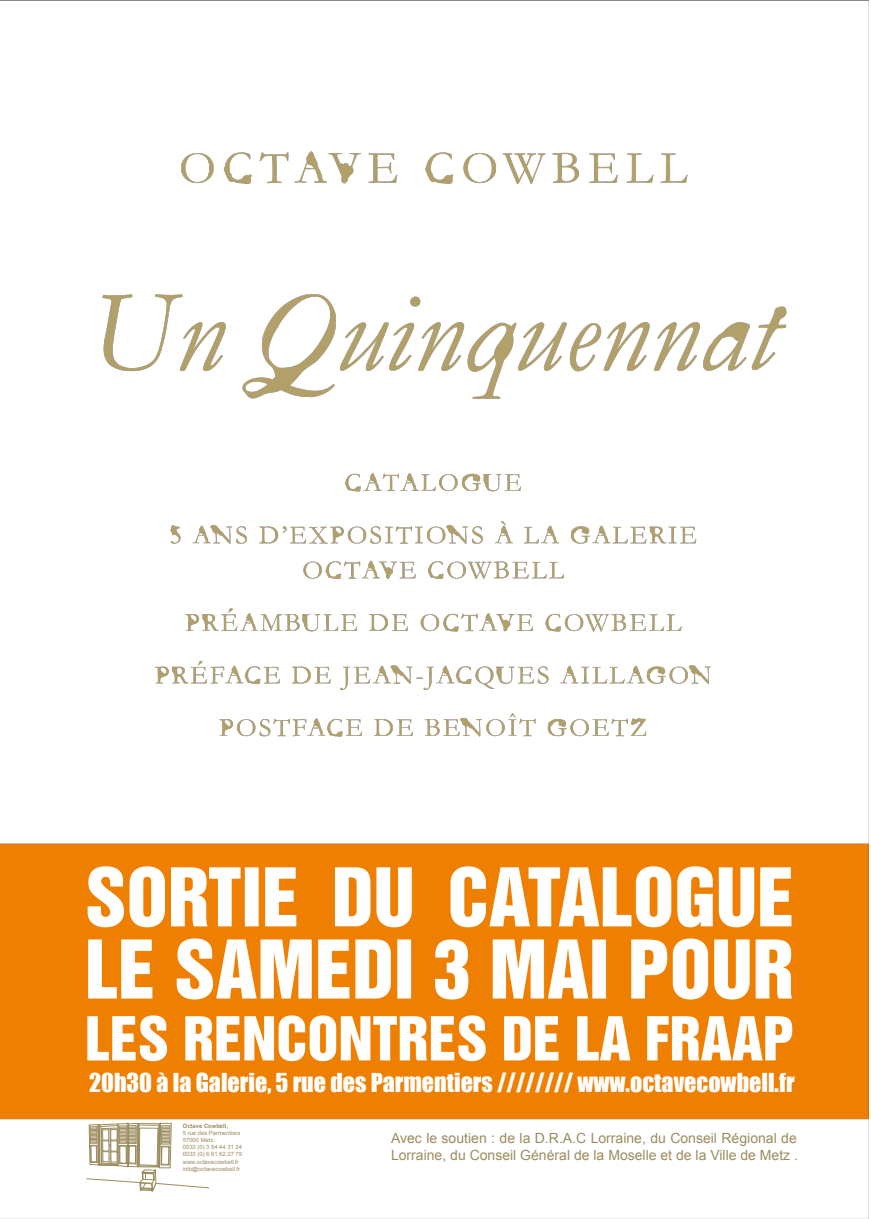
<style>
.page{position:relative;width:871px;height:1219px;background:#fff}
.page>*{position:absolute;margin:0;border:0;box-sizing:border-box;transform-origin:0 0}
.t1{font:24px "Impact";color:#fff}
.t2{font:14px/16.8px "Arial";color:#9b8c5f}
.t3{font:5.9px/7px "Arial";color:#9b8c5f}
.t4{font:700 5.9px "Arial";color:#9b8c5f}
</style>
<div class="page">
<img style="left:0;top:0;width:868px;height:1219px">
<svg style="left:85px;top:1122px;width:125px;height:97px"></svg>
<h1 class="t1" style="left:89px;top:1064px;width:706px">20h30 à la Galerie, 5 rue des Parmentiers //////// www.octavecowbell.fr</h1>
<p class="t4" style="left:183px;top:1123px;width:47px">Octave Cowbell,</p>
<p class="t3" style="left:183px;top:1130px;width:61px">5 rue des Parmentiers<br>57000 Metz,<br>0033 (0) 3 54 44 31 24<br>0033 (0) 6 61 62 27 79 www.octavecowbell.fr info@octavecowbell.fr</p>
<p class="t2" style="left:391px;top:1130px;width:408px">Avec le soutien : de la D.R.A.C Lorraine, du Conseil Régional de<br>Lorraine, du Conseil Général de la Moselle et de la Ville de Metz .</p>
</div>
